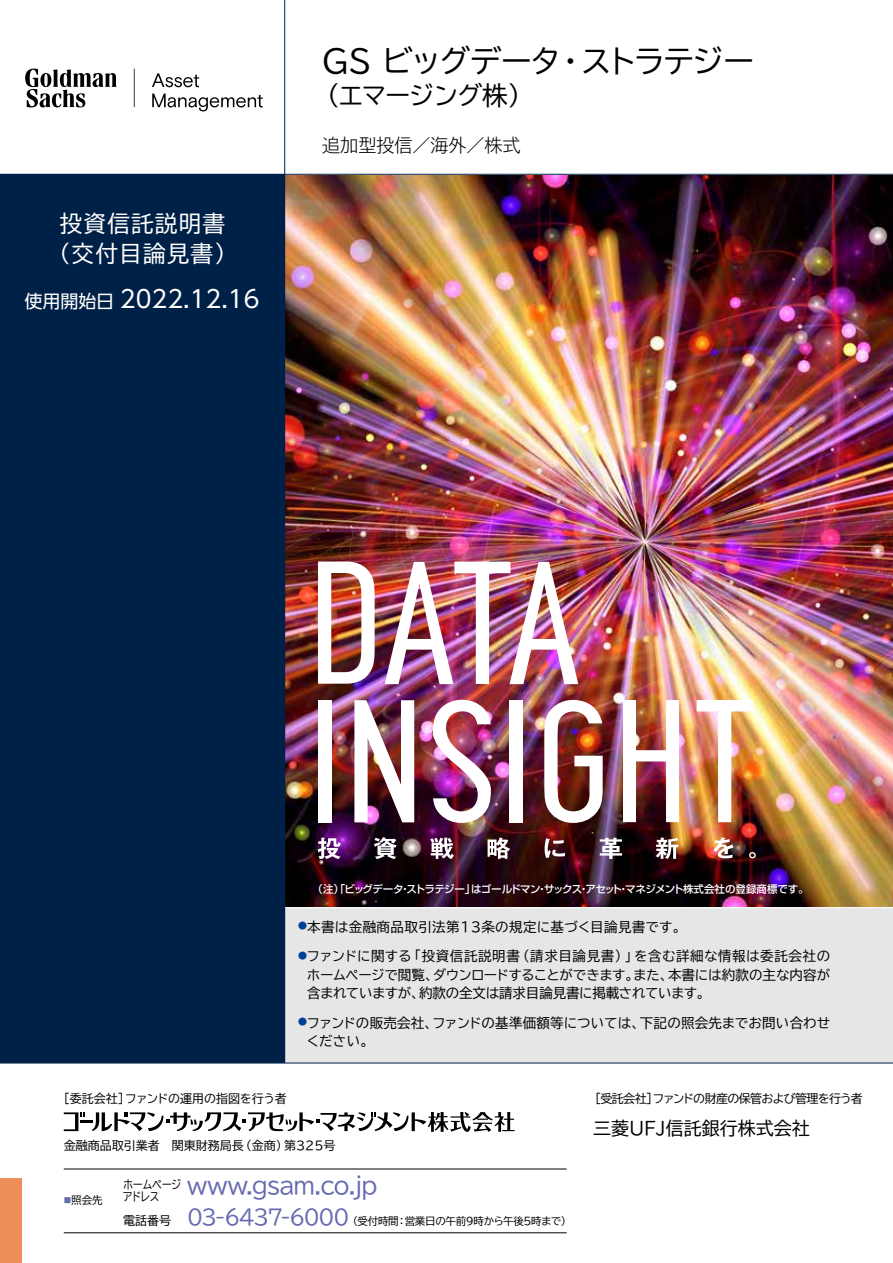
<style>
.page{position:relative;width:893px;height:1263px;background:#fff}
.page>*{position:absolute;margin:0;border:0;box-sizing:border-box;transform-origin:0 0}
.t1{font:31.5px "TBUD Go Std";letter-spacing:-.08em;color:#000}
.t2{font:25.5px "TBUD Go Std";letter-spacing:-.065em;color:#000}
.t3{font:24px "UD Shin Go NT Pro";color:#fff}
.t4{font:23.25px "TBUD Go Std";letter-spacing:-.045em;color:#666bb1}
.t5{font:22.65px/29.4px "TBUD Go Std";letter-spacing:.05em;color:#fff;text-align:center}
.t6{font:18px "TBUD Go Std";color:#000}
.t7{font:300 18px "TBUD Go Std Super";color:#000}
.t8{font:13.5px/18.8px "TBUD Go Std";letter-spacing:.005em;color:#000;text-align:justify}
.t9{font:13.5px "TBUD Go Std";letter-spacing:.03em;color:#000}
.t10{font:12px "TBUD Go Std";letter-spacing:-.06em;color:#000}
.t11{font:12px "TBUD Go Std";color:#000}
.t12{font:12px "TBUD Go Std";letter-spacing:-.005em;color:#000}
.t13{font:12px/12px "TBUD Go Std";letter-spacing:-.075em;color:#000;scale:.85 1}
.t14{font:12px "TBUD Go Std";letter-spacing:-.03em;color:#000}
.t15{font:500 10.5px "Shin Go Pro";letter-spacing:-.045em;color:#fff}
.t16{font:10.5px "TBUD Go Std";letter-spacing:-.03em;color:#000}
.s1{font-size:18px}
.s2{font-size:7.5px;color:#666bb1}
.s3{font-size:21px;color:#666bb1}
</style>
<div class="page">
<img style="left:285px;top:175px;width:608px;height:732px">
<svg style="left:318px;top:838px;width:23px;height:21px"></svg>
<svg style="left:374px;top:837px;width:23px;height:22px"></svg>
<svg style="left:430px;top:837px;width:24px;height:22px"></svg>
<svg style="left:488px;top:837px;width:22px;height:22px"></svg>
<svg style="left:545px;top:838px;width:20px;height:20px"></svg>
<svg style="left:600px;top:838px;width:22px;height:21px"></svg>
<svg style="left:655px;top:837px;width:23px;height:22px"></svg>
<svg style="left:713px;top:837px;width:20px;height:21px"></svg>
<svg style="left:749px;top:852px;width:7px;height:6px"></svg>
<img style="left:354px;top:700px;width:60px;height:122px">
<img style="left:697px;top:700px;width:56px;height:122px">
<img style="left:385px;top:562px;width:193px;height:122px">
<img style="left:544px;top:700px;width:59px;height:123px">
<img style="left:623px;top:700px;width:56px;height:122px">
<img style="left:433px;top:700px;width:58px;height:123px">
<div style="left:318px;top:700px;width:13px;height:122px;background:#fff"></div>
<div style="left:510px;top:700px;width:13px;height:122px;background:#fff"></div>
<img style="left:318px;top:561px;width:57px;height:123px">
<div style="left:0;top:174px;width:285px;height:889px;background:#002147"></div>
<svg style="left:25px;top:69px;width:238px;height:42px"></svg>
<div style="left:0;top:1178px;width:21px;height:85px;background:#ed8e59"></div>
<div style="left:285px;top:908px;width:608px;height:155px;background:#e6e6e6"></div>
<hr style="left:284px;top:0;width:1px;height:1063px;background:#002147">
<hr style="left:0;top:174px;width:893px;height:1px;background:#002147">
<hr style="left:0;top:1062px;width:893px;height:1px;background:#002147">
<hr style="left:64px;top:1169px;width:503px;height:1px;background:#000">
<hr style="left:64px;top:1232px;width:503px;height:1px;background:#000">
<svg style="left:64px;top:1112px;width:450px;height:20px"></svg>
<h3 class="t5" style="left:48px;top:209px;width:191px">投資信託説明書（交付目論見書）</h3>
<h3 class="t3" style="left:24px;top:280px;width:237px"><span class="s1">使用開始日</span> 2022.12.16</h3>
<h1 class="t1" style="left:319px;top:36px;width:437px">ＧＳ ビッグデータ・ストラテジー</h1>
<h2 class="t2" style="left:314px;top:74px;width:221px">（エマージング株）</h2>
<h3 class="t7" style="left:322px;top:130px;width:200px">追加型投信／海外／株式</h3>
<p class="t15" style="left:313px;top:880px;width:498px">（注）「ビッグデータ・ストラテジー」はゴールドマン・サックス・アセット・マネジメント株式会社の登録商標です。</p>
<p class="t9" style="left:298px;top:915px;width:389px"><sup>●</sup>本書は金融商品取引法第13条の規定に基づく目論見書です。</p>
<p class="t8" style="left:307px;top:946px;width:525px;text-indent:-9px"><sup>●</sup>ファンドに関する「投資信託説明書（請求目論見書）」を含む詳細な情報は委託会社のホームページで閲覧、ダウンロードすることができます。また、本書には約款の主な内容が含まれていますが、約款の全文は請求目論見書に掲載されています。</p>
<p class="t8" style="left:307px;top:1013px;width:525px;text-indent:-8px"><sup>●</sup>ファンドの販売会社、ファンドの基準価額等については、下記の照会先までお問い合わせください。</p>
<p class="t12" style="left:58px;top:1089px;width:230px">［委託会社］ファンドの運用の指図を行う者</p>
<p class="t11" style="left:64px;top:1135px;width:273px">金融商品取引業者　関東財務局長（金商）第325号</p>
<p class="t16" style="left:64px;top:1192px;width:40px"><span class="s2">■</span>照会先</p>
<h3 class="t4" style="left:187px;top:1166px;width:192px">www.gsam.co.jp</h3>
<p class="t16" style="left:187px;top:1212px;width:386px"><span class="s3">03-6437-6000</span>（受付時間：営業日の午前9時から午後5時まで）</p>
<p class="t13" style="left:123px;top:1178px;width:71px">ホームページアドレス</p>
<p class="t14" style="left:123px;top:1210px;width:49px">電話番号</p>
<p class="t10" style="left:589px;top:1089px;width:275px">［受託会社］ファンドの財産の保管および管理を行う者</p>
<h3 class="t6" style="left:593px;top:1113px;width:218px">三菱ＵＦＪ信託銀行株式会社</h3>
</div>
